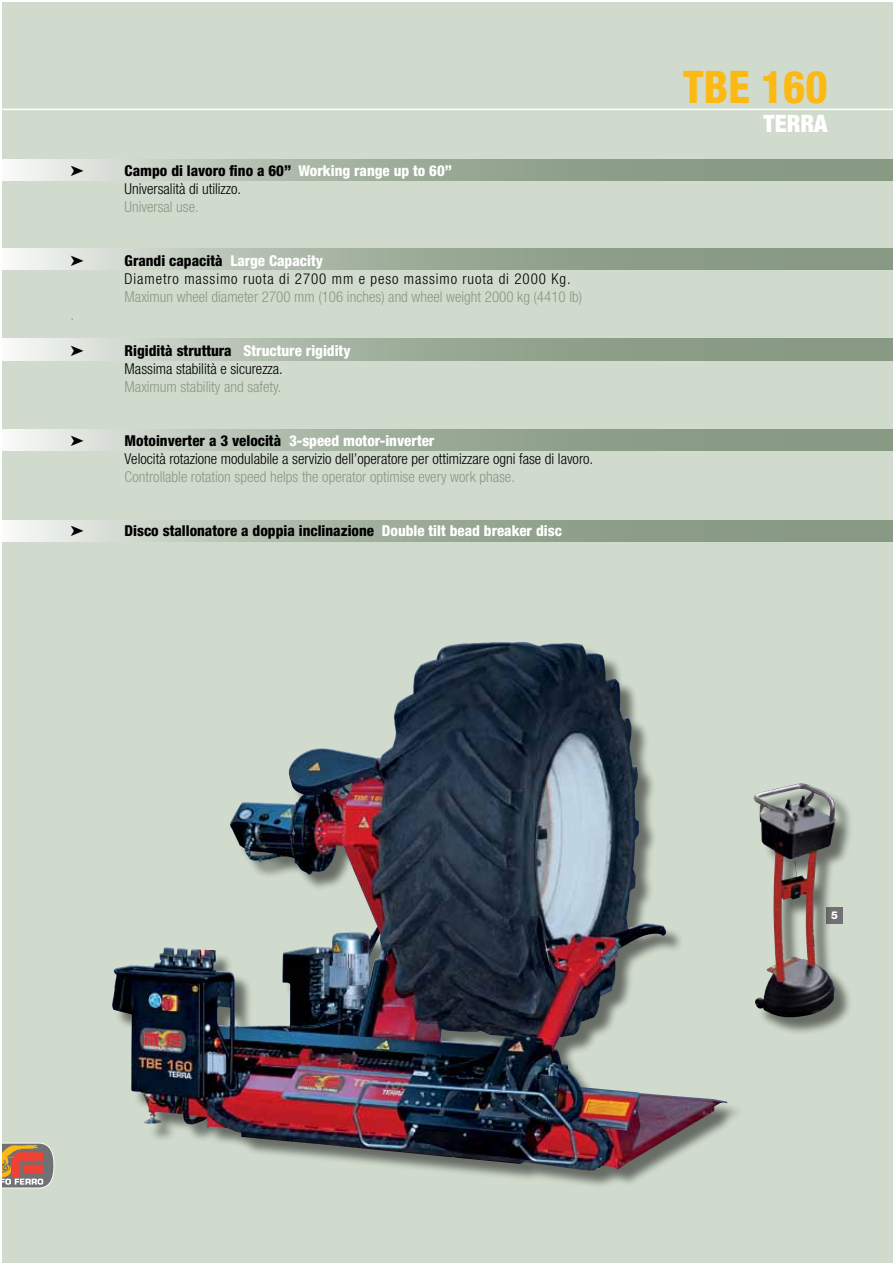
<style>
.page{position:relative;width:893px;height:1263px;background:#fff}
.page>*{position:absolute;margin:0;border:0;box-sizing:border-box;transform-origin:0 0}
.t1{font:800 condensed 45px "Helvetica Neue LT Std";color:#fdb913;scale:.95 1}
.t2{font:900 condensed 24px "Helvetica Neue LT Std";color:#fff}
.t3{font:300 condensed 15px/18px "Helvetica Neue LT Std";color:#000}
.t4{font:300 condensed 15px "Helvetica Neue LT Std";color:#889a83}
.t5{font:300 condensed 15px/18px "Helvetica Neue LT Std";letter-spacing:.06em;color:#000}
.t6{font:800 condensed 15px "Helvetica Neue LT Std";color:#000}
.t7{font:800 10.8px "Helvetica Neue LT Std";color:#fff}
.s1{font-weight:800}
.s2{font-weight:800;color:#fff}
.s3{color:#fff}
</style>
<div class="page">
<div style="left:3px;top:3px;width:890px;height:1260px;background:#d0dbcd"></div>
<div style="left:115px;top:644px;width:630px;height:545px;background:#000;opacity:.5"></div>
<img style="left:230px;top:642px;width:285px;height:384px">
<hr style="left:3px;top:109px;width:890px;height:1px;background:#fff">
<div style="left:757px;top:786px;width:97px;height:250px;background:#000;opacity:.5"></div>
<img style="left:753px;top:783px;width:83px;height:235px">
<svg style="left:3px;top:159px;width:890px;height:21px;background:#a5b3a1"></svg>
<svg style="left:3px;top:248px;width:890px;height:22px;background:#a5b3a2"></svg>
<svg style="left:3px;top:339px;width:890px;height:21px;background:#a5b3a1"></svg>
<svg style="left:3px;top:429px;width:890px;height:22px;background:#a5b3a1"></svg>
<svg style="left:3px;top:520px;width:890px;height:22px;background:#a5b3a2"></svg>
<svg style="left:3px;top:1142px;width:52px;height:47px;background:#b48571"></svg>
<svg style="left:71px;top:165px;width:13px;height:11px"></svg>
<svg style="left:71px;top:255px;width:13px;height:11px"></svg>
<svg style="left:71px;top:345px;width:13px;height:11px"></svg>
<svg style="left:71px;top:435px;width:13px;height:11px"></svg>
<svg style="left:71px;top:525px;width:13px;height:11px"></svg>
<p class="t4" style="left:71px;top:306px;width:5px">.</p>
<p class="t3" style="left:125px;top:161px;width:329px"><span class="s1">Campo di lavoro fino a 60”</span> <span class="s2">Working range up to 60”<br></span>Universalità di utilizzo.</p>
<p class="t4" style="left:125px;top:198px;width:76px">Universal use.</p>
<p class="t5" style="left:125px;top:251px;width:447px"><span class="s1">Grandi capacità</span> <span class="s2">Large Capacity<br></span>Diametro massimo ruota di 2700 mm e peso massimo ruota di 2000 Kg.</p>
<p class="t4" style="left:125px;top:288px;width:459px">Maximun wheel diameter 2700 mm (106 inches) and wheel weight 2000 kg (4410 lb)</p>
<p class="t3" style="left:125px;top:341px;width:227px"><span class="s1">Rigidità struttura</span> <span class="s2">Structure rigidity<br></span>Massima stabilità e sicurezza.</p>
<p class="t4" style="left:125px;top:378px;width:158px">Maximum stability and safety.</p>
<p class="t3" style="left:125px;top:431px;width:470px"><span class="s1">Motoinverter a 3 velocità</span> <span class="s2">3-speed motor-inverter<br></span>Velocità rotazione modulabile a servizio dell’operatore per ottimizzare ogni fase di lavoro.</p>
<p class="t4" style="left:125px;top:468px;width:392px">Controllable rotation speed helps the operator optimise every work phase.</p>
<p class="t6" style="left:125px;top:521px;width:439px">Disco stallonatore a doppia inclinazione <span class="s3">Double tilt bead breaker disc</span></p>
<h1 class="t1" style="left:683px;top:59px;width:153px">TBE 160</h1>
<h2 class="t2" style="left:764px;top:109px;width:65px">TERRA</h2>
<p class="t7" style="left:831px;top:908px;width:8px">5</p>
</div>
